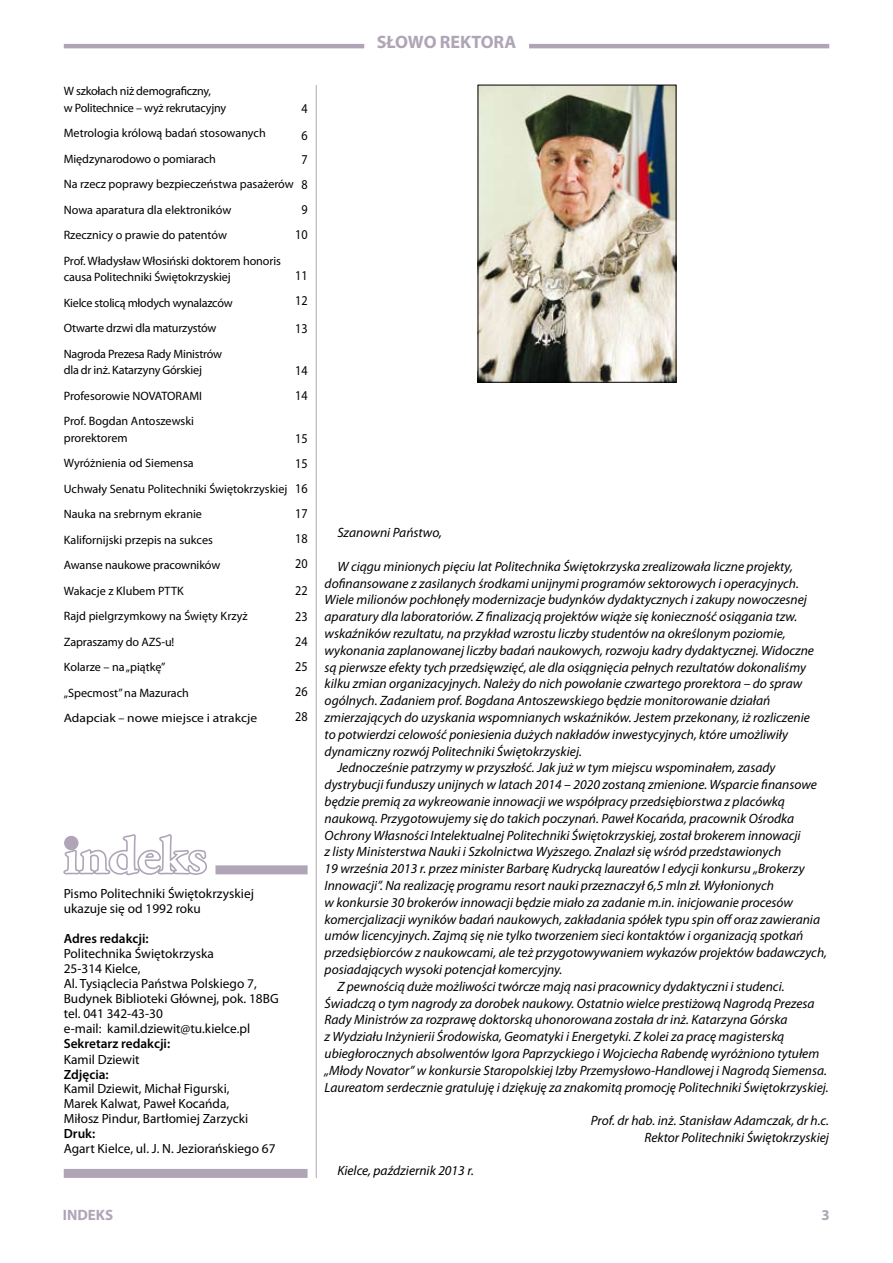
<style>
.page{position:relative;width:893px;height:1263px;background:#fff}
.page>*{position:absolute;margin:0;border:0;box-sizing:border-box;transform-origin:0 0}
.t1{font:600 52.35px "Garamond Premr Pro";letter-spacing:-.02em;color:#fff;scale:1.1 1}
.t2{font:700 18px "Myriad Pro";color:#afa5b6}
.t3{font:700 15px "Myriad Pro";color:#afa5b6}
.t4{font:italic 13.5px/16.8px "Myriad Pro";color:#000;text-align:right}
.t5{font:13.5px/25px "Myriad Pro";color:#000;scale:.9 1}
.t6{font:13.35px/15px "Myriad Pro";color:#000}
.t7{font:600 13.35px "Myriad Pro";color:#000}
.t8{font:12.15px/25.5px "Myriad Pro";letter-spacing:-.005em;color:#000}
</style>
<div class="page">
<hr style="left:529px;top:44px;width:300px;height:4px;background:#afa5b6">
<hr style="left:64px;top:44px;width:300px;height:4px;background:#afa5b6">
<img style="left:480px;top:87px;width:194px;height:293px">
<svg style="left:63px;top:834px;width:144px;height:42px"></svg>
<div style="left:65px;top:837px;width:12px;height:12px;background:#afa5b6;border-radius:50%"></div>
<div style="left:64px;top:836px;width:15px;height:14px;border:2px solid #afa5b6;border-radius:50%"></div>
<div style="left:64px;top:1169px;width:244px;height:9px;background:#afa5b6"></div>
<div style="left:215px;top:865px;width:93px;height:9px;background:#afa5b6"></div>
<hr style="left:316px;top:85px;width:1px;height:1093px;background:#afa5b6">
<p class="t8" style="left:64px;top:83px;width:164px;line-height:16.5px">W szkołach niż demograficzny,<br>w Politechnice – wyż rekrutacyjny</p>
<p class="t8" style="left:64px;top:120px;width:232px">Metrologia królową badań stosowanych Międzynarodowo o pomiarach<br>Na rzecz poprawy bezpieczeństwa pasażerów Nowa aparatura dla elektroników<br>Rzecznicy o prawie do patentów<br>Prof. Władysław Włosiński doktorem honoris</p>
<p class="t8" style="left:64px;top:264px;width:170px">causa Politechniki Świętokrzyskiej Kielce stolicą młodych wynalazców Otwarte drzwi dla maturzystów Nagroda Prezesa Rady Ministrów</p>
<p class="t8" style="left:64px;top:357px;width:140px;text-align:justify">dla dr inż. Katarzyny Górskiej Profesorowie NOVATORAMI Prof. Bogdan Antoszewski</p>
<p class="t8" style="left:64px;top:425px;width:225px">prorektorem<br>Wyróżnienia od Siemensa<br>Uchwały Senatu Politechniki Świętokrzyskiej<br>Nauka na srebrnym ekranie<br>Kalifornijski przepis na sukces<br>Awanse naukowe pracowników<br>Wakacje z Klubem PTTK<br>Rajd pielgrzymkowy na Święty Krzyż<br>Zapraszamy do AZS-u!<br>Kolarze – na „piątkę”<br>„Specmost” na Mazurach<br>Adapciak – nowe miejsce i atrakcje</p>
<p class="t5" style="left:301px;top:95px;width:8px;line-height:27px">4<br>6</p>
<p class="t5" style="left:295px;top:147px;width:15px;text-align:center">7<br>8<br>9<br>10</p>
<p class="t5" style="left:295px;top:263px;width:15px">11<br>12</p>
<p class="t5" style="left:295px;top:316px;width:15px">13</p>
<p class="t5" style="left:295px;top:357px;width:15px;line-height:25.5px">14<br>14</p>
<p class="t5" style="left:295px;top:426px;width:15px;text-align:justify">15<br>15<br>16<br>17<br>18<br>20</p>
<p class="t5" style="left:295px;top:577px;width:15px;line-height:26.5px">22<br>23</p>
<p class="t5" style="left:295px;top:629px;width:15px;text-align:justify">24<br>25<br>26<br>28</p>
<h1 class="t1" style="left:64px;top:825px;width:132px">indeks</h1>
<p class="t6" style="left:64px;top:886px;width:192px">Pismo Politechniki Świętokrzyskiej ukazuje się od 1992 roku</p>
<p class="t7" style="left:64px;top:930px;width:86px">Adres redakcji:</p>
<p class="t6" style="left:64px;top:946px;width:216px">Politechnika Świętokrzyska<br>25-314 Kielce,<br>Al. Tysiąclecia Państwa Polskiego 7,<br>Budynek Biblioteki Głównej, pok. 18BG tel. 041 342-43-30<br>e-mail: kamil.dziewit@tu.kielce.pl</p>
<p class="t7" style="left:64px;top:1035px;width:108px">Sekretarz redakcji:</p>
<p class="t6" style="left:64px;top:1051px;width:77px">Kamil Dziewit</p>
<p class="t7" style="left:64px;top:1065px;width:47px">Zdjęcia:</p>
<p class="t6" style="left:64px;top:1081px;width:186px">Kamil Dziewit, Michał Figurski,<br>Marek Kalwat, Paweł Kocańda,<br>Miłosz Pindur, Bartłomiej Zarzycki</p>
<p class="t7" style="left:64px;top:1125px;width:33px">Druk:</p>
<p class="t6" style="left:64px;top:1141px;width:213px">Agart Kielce, ul. J. N. Jeziorańskiego 67</p>
<p class="t3" style="left:63px;top:1206px;width:52px">INDEKS</p>
<h2 class="t2" style="left:377px;top:30px;width:141px">SŁOWO REKTORA</h2>
<p class="t4" style="left:337px;top:524px;width:106px">Szanowni Państwo,</p>
<p class="t4" style="left:337px;top:558px;width:457px">W ciągu minionych pięciu lat Politechnika Świętokrzyska zrealizowała liczne projekty,</p>
<p class="t4" style="left:325px;top:574px;width:476px">dofinansowane z zasilanych środkami unijnymi programów sektorowych i operacyjnych.</p>
<p class="t4" style="left:325px;top:591px;width:484px">Wiele milionów pochłonęły modernizacje budynków dydaktycznych i zakupy nowoczesnej</p>
<p class="t4" style="left:325px;top:608px;width:474px">aparatury dla laboratoriów. Z finalizacją projektów wiąże się konieczność osiągania tzw.</p>
<p class="t4" style="left:325px;top:625px;width:463px">wskaźników rezultatu, na przykład wzrostu liczby studentów na określonym poziomie,</p>
<p class="t4" style="left:325px;top:642px;width:491px">wykonania zaplanowanej liczby badań naukowych, rozwoju kadry dydaktycznej. Widoczne</p>
<p class="t4" style="left:325px;top:658px;width:483px">są pierwsze efekty tych przedsięwzięć, ale dla osiągnięcia pełnych rezultatów dokonaliśmy</p>
<p class="t4" style="left:325px;top:675px;width:479px">kilku zmian organizacyjnych. Należy do nich powołanie czwartego prorektora – do spraw</p>
<p class="t4" style="left:325px;top:692px;width:447px">ogólnych. Zadaniem prof. Bogdana Antoszewskiego będzie monitorowanie działań</p>
<p class="t4" style="left:325px;top:709px;width:487px">zmierzających do uzyskania wspomnianych wskaźników. Jestem przekonany, iż rozliczenie</p>
<p class="t4" style="left:325px;top:726px;width:465px">to potwierdzi celowość poniesienia dużych nakładów inwestycyjnych, które umożliwiły</p>
<p class="t4" style="left:325px;top:742px;width:259px">dynamiczny rozwój Politechniki Świętokrzyskiej.</p>
<p class="t4" style="left:337px;top:759px;width:440px">Jednocześnie patrzymy w przyszłość. Jak już w tym miejscu wspominałem, zasady</p>
<p class="t4" style="left:325px;top:776px;width:494px">dystrybucji funduszy unijnych w latach 2014 – 2020 zostaną zmienione. Wsparcie finansowe</p>
<p class="t4" style="left:325px;top:793px;width:462px">będzie premią za wykreowanie innowacji we współpracy przedsiębiorstwa z placówką</p>
<p class="t4" style="left:325px;top:810px;width:471px">naukową. Przygotowujemy się do takich poczynań. Paweł Kocańda, pracownik Ośrodka</p>
<p class="t4" style="left:325px;top:826px;width:478px">Ochrony Własności Intelektualnej Politechniki Świętokrzyskiej, został brokerem innowacji</p>
<p class="t4" style="left:325px;top:843px;width:458px">z listy Ministerstwa Nauki i Szkolnictwa Wyższego. Znalazł się wśród przedstawionych</p>
<p class="t4" style="left:325px;top:860px;width:482px">19 września 2013 r. przez minister Barbarę Kudrycką laureatów I edycji konkursu „Brokerzy</p>
<p class="t4" style="left:325px;top:877px;width:451px">Innowacji”. Na realizację programu resort nauki przeznaczył 6,5 mln zł. Wyłonionych</p>
<p class="t4" style="left:325px;top:894px;width:470px">w konkursie 30 brokerów innowacji będzie miało za zadanie m.in. inicjowanie procesów</p>
<p class="t4" style="left:325px;top:910px;width:497px">komercjalizacji wyników badań naukowych, zakładania spółek typu spin off oraz zawierania</p>
<p class="t4" style="left:325px;top:927px;width:480px">umów licencyjnych. Zajmą się nie tylko tworzeniem sieci kontaktów i organizacją spotkań</p>
<p class="t4" style="left:325px;top:944px;width:504px">przedsiębiorców z naukowcami, ale też przygotowywaniem wykazów projektów badawczych,</p>
<p class="t4" style="left:325px;top:961px;width:239px">posiadających wysoki potencjał komercyjny.</p>
<p class="t4" style="left:337px;top:978px;width:449px">Z pewnością duże możliwości twórcze mają nasi pracownicy dydaktyczni i studenci.</p>
<p class="t4" style="left:325px;top:994px;width:491px">Świadczą o tym nagrody za dorobek naukowy. Ostatnio wielce prestiżową Nagrodą Prezesa</p>
<p class="t4" style="left:325px;top:1011px;width:464px">Rady Ministrów za rozprawę doktorską uhonorowana została dr inż. Katarzyna Górska</p>
<p class="t4" style="left:325px;top:1028px;width:461px">z Wydziału Inżynierii Środowiska, Geomatyki i Energetyki. Z kolei za pracę magisterską</p>
<p class="t4" style="left:325px;top:1045px;width:496px">ubiegłorocznych absolwentów Igora Paprzyckiego i Wojciecha Rabendę wyróżniono tytułem</p>
<p class="t4" style="left:325px;top:1061px;width:504px">„Młody Novator” w konkursie Staropolskiej Izby Przemysłowo-Handlowej i Nagrodą Siemensa.</p>
<p class="t4" style="left:325px;top:1078px;width:505px">Laureatom serdecznie gratuluję i dziękuję za znakomitą promocję Politechniki Świętokrzyskiej.</p>
<p class="t4" style="left:591px;top:1112px;width:240px">Prof. dr hab. inż. Stanisław Adamczak, dr h.c.<br>Rektor Politechniki Świętokrzyskiej</p>
<p class="t4" style="left:337px;top:1162px;width:138px">Kielce, październik 2013 r.</p>
<p class="t3" style="left:821px;top:1205px;width:10px">3</p>
</div>
